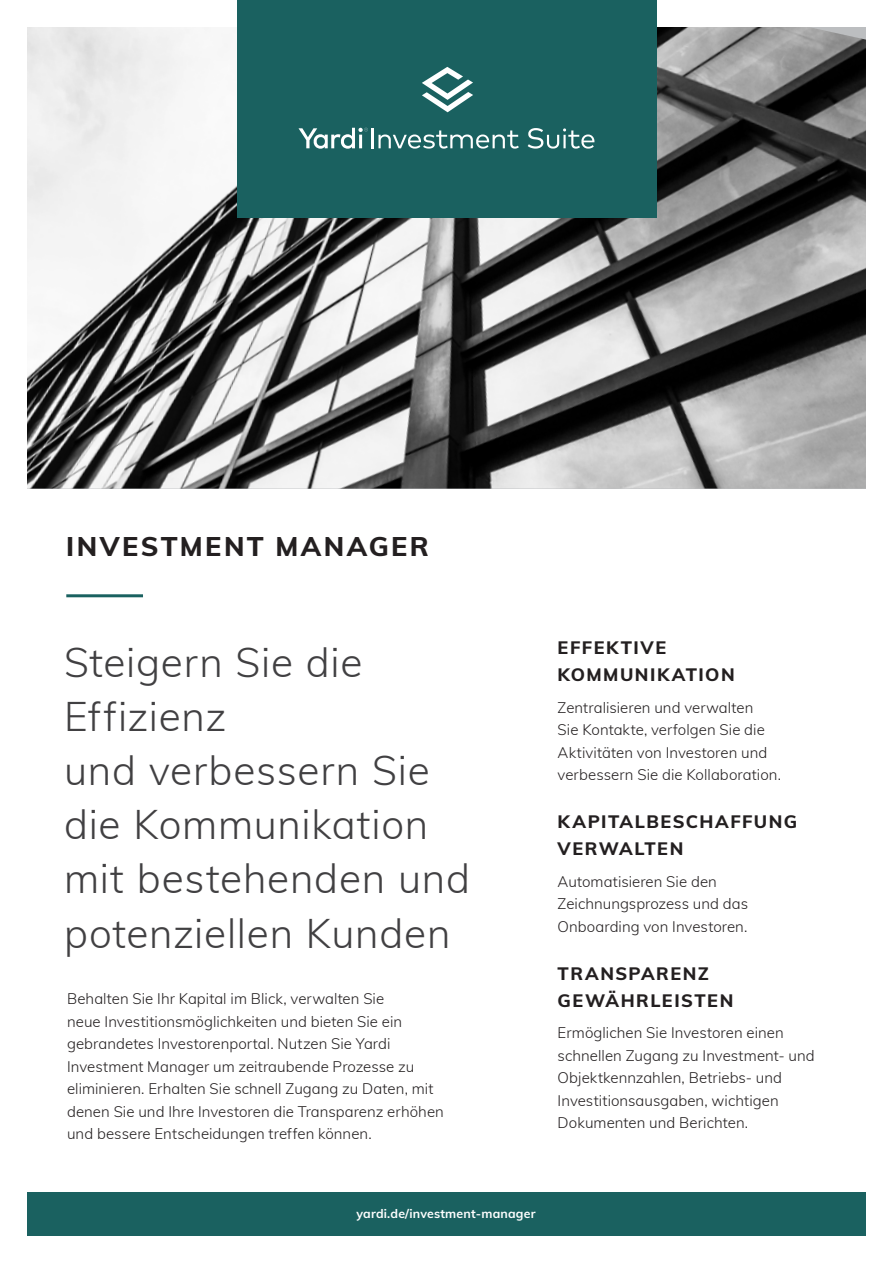
<style>
.page{position:relative;width:893px;height:1263px;background:#fff}
.page>*{position:absolute;margin:0;border:0;box-sizing:border-box;transform-origin:0 0}
.t1{font:300 40.5px/54.2px "Muli";letter-spacing:.02em;color:#414042}
.t2{font:800 27px "Muli";letter-spacing:.085em;color:#231f20}
.t3{font:800 18px/27px "Muli";letter-spacing:.08em;color:#231f20}
.t4{font:300 15px/22.5px "Muli";letter-spacing:.005em;color:#231f20}
.t5{font:700 12.3px "Muli";letter-spacing:.015em;color:#fff}
</style>
<div class="page">
<img style="left:27px;top:27px;width:839px;height:462px">
<div style="left:237px;top:0;width:419px;height:217px;background:#1a6160"></div>
<hr style="left:66px;top:594px;width:77px;height:3px;background:#1a6160">
<div style="left:27px;top:1193px;width:839px;height:43px;background:#1a6160"></div>
<svg style="left:298px;top:128px;width:70px;height:21px"></svg>
<hr style="left:371px;top:128px;width:3px;height:20px;background:#fff">
<svg style="left:378px;top:130px;width:141px;height:19px"></svg>
<svg style="left:528px;top:128px;width:66px;height:21px"></svg>
<svg style="left:422px;top:67px;width:51px;height:45px"></svg>
<h2 class="t2" style="left:66px;top:526px;width:364px">INVESTMENT MANAGER</h2>
<h1 class="t1" style="left:64px;top:633px;width:407px">Steigern Sie die<br>Effizienz<br>und verbessern Sie die Kommunikation mit bestehenden und potenziellen Kunden</h1>
<p class="t3" style="left:558px;top:633px;width:179px">EFFEKTIVE<br>KOMMUNIKATION</p>
<p class="t4" style="left:558px;top:695px;width:225px">Zentralisieren und verwalten<br>Sie Kontakte, verfolgen Sie die<br>Aktivitäten von Investoren und verbessern Sie die Kollaboration.</p>
<p class="t3" style="left:558px;top:807px;width:241px">KAPITALBESCHAFFUNG<br>VERWALTEN</p>
<p class="t4" style="left:558px;top:869px;width:192px">Automatisieren Sie den<br>Zeichnungsprozess und das<br>Onboarding von Investoren.</p>
<p class="t3" style="left:558px;top:959px;width:177px">TRANSPARENZ<br>GEWÄHRLEISTEN</p>
<p class="t4" style="left:558px;top:1021px;width:259px">Ermöglichen Sie Investoren einen schnellen Zugang zu Investment- und Objektkennzahlen, Betriebs- und Investitionsausgaben, wichtigen Dokumenten und Berichten.</p>
<p class="t4" style="left:67px;top:987px;width:378px">Behalten Sie Ihr Kapital im Blick, verwalten Sie<br>neue Investitionsmöglichkeiten und bieten Sie ein gebrandetes Investorenportal. Nutzen Sie Yardi Investment Manager um zeitraubende Prozesse zu eliminieren. Erhalten Sie schnell Zugang zu Daten, mit denen Sie und Ihre Investoren die Transparenz erhöhen und bessere Entscheidungen treffen können.</p>
<p class="t5" style="left:356px;top:1204px;width:181px">yardi.de/investment-manager</p>
</div>
